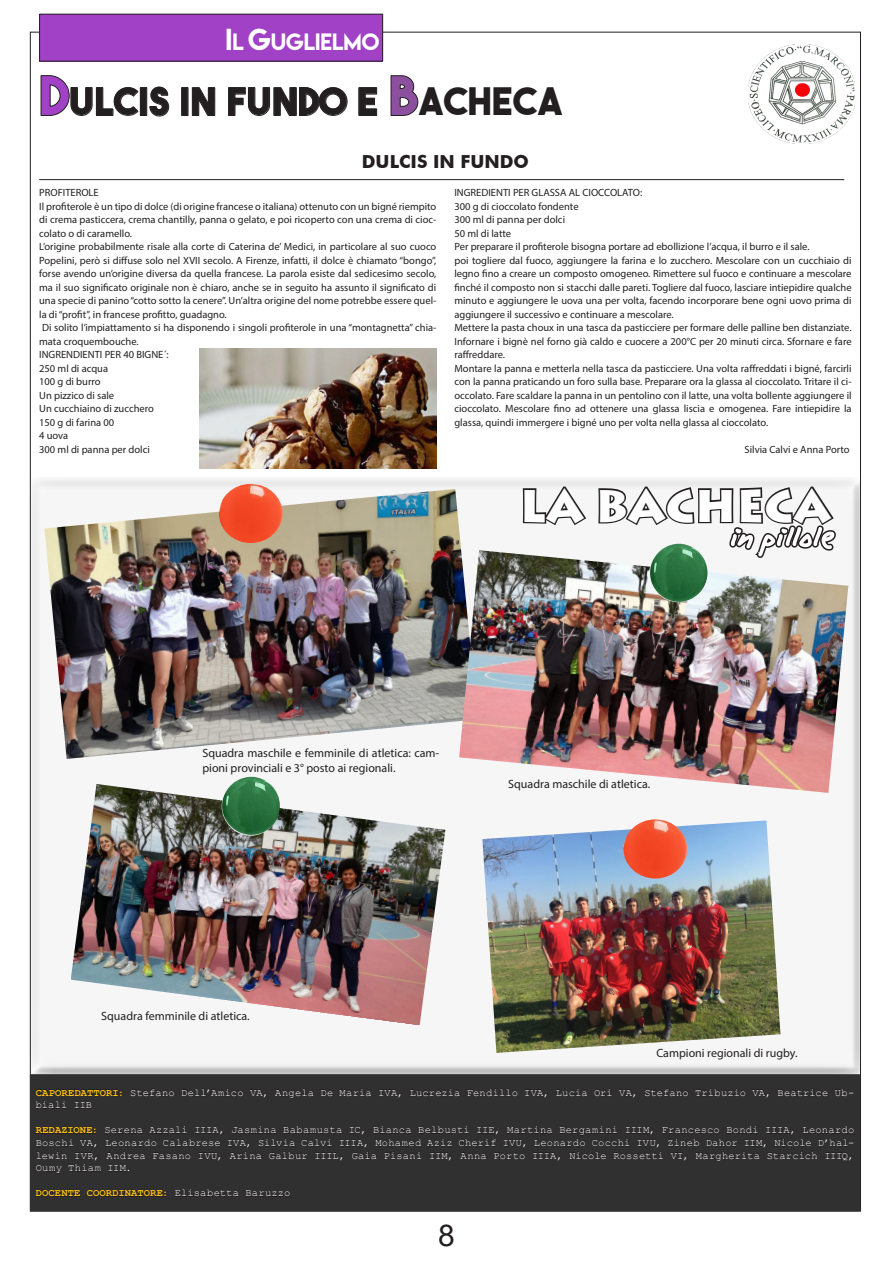
<style>
.page{position:relative;width:893px;height:1263px;background:#fff}
.page>*{position:absolute;margin:0;border:0;box-sizing:border-box;transform-origin:0 0}
.t1{font:52.5px "Alpha Mack AOE";letter-spacing:-.03em;color:#fff}
.t2{font:900 45px "Lithos Pro";color:#fff}
.t3{font:37.8px "The Bold Font";letter-spacing:.015em;color:#231f20}
.t4{font:30px "Arial";color:#231f20}
.t5{font:21px "Lemon Milk";color:#fff}
.t6{font:700 18px "Futura BT";color:#231f20}
.t7{font:12px/14.4px "Myriad Pro";color:#231f20}
.t8{font:10.5px/13.5px "Myriad Pro";color:#231f20;text-align:justify}
.Paragraph_Style1{font:10.5px/12.6px "Courier New";letter-spacing:.01em;color:#fff}
.Paragraph_Style1-2{font:700 10.5px "Courier New";letter-spacing:.01em;color:#ffc317}
.s1{font-size:27px}
.s2{font-size:54px;color:#a041c6}
.s3{font-size:54px;color:#8d509f}
.s4{font-weight:700;color:#ffc317}
.s5{font-weight:400;color:#fff}
</style>
<div class="page">
<img style="left:748px;top:44px;width:107px;height:100px">
<div style="left:29px;top:478px;width:832px;height:598px;background:#231f20;opacity:.75"></div>
<div style="left:40px;top:14px;width:342px;height:47px;background:#a041c6"></div>
<div style="left:39px;top:14px;width:344px;height:48px;border:1px solid #231f20"></div>
<svg style="left:40px;top:75px;width:99px;height:41px"></svg>
<div style="left:140px;top:87px;width:7px;height:29px;border:1px solid #231f20"></div>
<svg style="left:149px;top:86px;width:20px;height:31px"></svg>
<div style="left:181px;top:87px;width:7px;height:29px;border:1px solid #231f20"></div>
<svg style="left:192px;top:87px;width:23px;height:29px"></svg>
<svg style="left:228px;top:87px;width:120px;height:29px"></svg>
<svg style="left:358px;top:87px;width:19px;height:29px"></svg>
<svg style="left:390px;top:75px;width:28px;height:41px"></svg>
<div style="left:31px;top:1075px;width:828px;height:136px;background:#303030"></div>
<svg style="left:131px;top:1089px;width:44px;height:7px"></svg>
<svg style="left:182px;top:1089px;width:85px;height:9px"></svg>
<svg style="left:275px;top:1089px;width:39px;height:9px"></svg>
<svg style="left:321px;top:1089px;width:12px;height:7px"></svg>
<svg style="left:339px;top:1089px;width:33px;height:7px"></svg>
<svg style="left:379px;top:1089px;width:22px;height:8px"></svg>
<svg style="left:410px;top:1089px;width:50px;height:7px"></svg>
<svg style="left:467px;top:1089px;width:51px;height:7px"></svg>
<svg style="left:525px;top:1089px;width:22px;height:8px"></svg>
<svg style="left:556px;top:1089px;width:56px;height:7px"></svg>
<svg style="left:619px;top:1089px;width:17px;height:9px"></svg>
<svg style="left:645px;top:1089px;width:44px;height:7px"></svg>
<svg style="left:696px;top:1089px;width:73px;height:8px"></svg>
<svg style="left:778px;top:1089px;width:50px;height:7px"></svg>
<svg style="left:835px;top:1089px;width:18px;height:7px"></svg>
<svg style="left:36px;top:1089px;width:86px;height:20px"></svg>
<svg style="left:36px;top:1126px;width:818px;height:48px"></svg>
<svg style="left:36px;top:1190px;width:131px;height:7px"></svg>
<svg style="left:175px;top:1189px;width:64px;height:8px"></svg>
<svg style="left:245px;top:1190px;width:45px;height:7px"></svg>
<div style="left:30px;top:1074px;width:830px;height:137px;border:2px solid #303030"></div>
<hr style="left:39px;top:179px;width:805px;height:1px;background:#231f20">
<svg style="left:521px;top:485px;width:67px;height:42px"></svg>
<svg style="left:596px;top:482px;width:242px;height:68px"></svg>
<img style="left:44px;top:489px;width:433px;height:270px">
<img style="left:199px;top:349px;width:237px;height:120px">
<img style="left:459px;top:550px;width:389px;height:243px">
<img style="left:219px;top:484px;width:64px;height:59px">
<img style="left:649px;top:543px;width:58px;height:59px">
<img style="left:71px;top:784px;width:374px;height:242px">
<img style="left:482px;top:820px;width:298px;height:233px">
<img style="left:623px;top:819px;width:64px;height:60px">
<img style="left:222px;top:776px;width:58px;height:60px">
<p class="t5" style="left:225px;top:27px;width:155px"><span class="s1">I</span>L <span class="s1">G</span>UGLIELMO</p>
<p class="t3" style="left:40px;top:78px;width:524px"><span class="s2">D</span>ULCIS IN FUNDO E <span class="s3">B</span>ACHECA</p>
<p class="t6" style="left:362px;top:151px;width:169px">DULCIS IN FUNDO</p>
<p class="t8" style="left:39px;top:186px;width:61px">PROFITEROLE</p>
<p class="t8" style="left:39px;top:199px;width:399px">Il profiterole è un tipo di dolce (di origine francese o italiana) ottenuto con un bigné riempito di crema pasticcera, crema chantilly, panna o gelato, e poi ricoperto con una crema di cioc&shy;colato o di caramello.</p>
<p class="t8" style="left:39px;top:240px;width:399px">L’origine probabilmente risale alla corte di Caterina de’ Medici, in particolare al suo cuoco Popelini, però si diffuse solo nel XVII secolo. A Firenze, infatti, il dolce è chiamato “bongo”, forse avendo un’origine diversa da quella francese. La parola esiste dal sedicesimo secolo, ma il suo significato originale non è chiaro, anche se in seguito ha assunto il significato di una specie di panino “cotto sotto la cenere”. Un’altra origine del nome potrebbe essere quel&shy;la di “profit”, in francese profitto, guadagno.</p>
<p class="t8" style="left:39px;top:321px;width:398px">Di solito l’impiattamento si ha disponendo i singoli profiterole in una “montagnetta” chia&shy;mata croquembouche.</p>
<p class="t8" style="left:39px;top:348px;width:131px">INGRENDIENTI PER 40 BIGNE´:</p>
<p class="t8" style="left:39px;top:361px;width:70px">250 ml di acqua</p>
<p class="t8" style="left:39px;top:375px;width:63px">100 g di burro</p>
<p class="t8" style="left:39px;top:388px;width:76px">Un pizzico di sale</p>
<p class="t8" style="left:39px;top:402px;width:116px">Un cucchiaino di zucchero</p>
<p class="t8" style="left:39px;top:415px;width:77px">150 g di farina 00</p>
<p class="t8" style="left:39px;top:429px;width:31px">4 uova</p>
<p class="t8" style="left:39px;top:442px;width:112px">300 ml di panna per dolci</p>
<p class="t8" style="left:454px;top:186px;width:189px">INGREDIENTI PER GLASSA AL CIOCCOLATO:</p>
<p class="t8" style="left:454px;top:199px;width:126px">300 g di cioccolato fondente</p>
<p class="t8" style="left:454px;top:213px;width:112px">300 ml di panna per dolci</p>
<p class="t8" style="left:454px;top:226px;width:58px">50 ml di latte</p>
<p class="t8" style="left:454px;top:240px;width:356px">Per preparare il profiterole bisogna portare ad ebollizione l’acqua, il burro e il sale.</p>
<p class="t8" style="left:454px;top:253px;width:398px">poi togliere dal fuoco, aggiungere la farina e lo zucchero. Mescolare con un cucchiaio di legno fino a creare un composto omogeneo. Rimettere sul fuoco e continuare a mescolare finché il composto non si stacchi dalle pareti. Togliere dal fuoco, lasciare intiepidire qualche minuto e aggiungere le uova una per volta, facendo incorporare bene ogni uovo prima di aggiungere il successivo e continuare a mescolare.</p>
<p class="t8" style="left:454px;top:321px;width:398px">Mettere la pasta choux in una tasca da pasticciere per formare delle palline ben distanziate.<br>Infornare i bignè nel forno già caldo e cuocere a 200°C per 20 minuti circa. Sfornare e fare raffreddare.</p>
<p class="t8" style="left:454px;top:361px;width:399px">Montare la panna e metterla nella tasca da pasticciere. Una volta raffreddati i bigné, farcirli con la panna praticando un foro sulla base. Preparare ora la glassa al cioccolato. Tritare il ci&shy;occolato. Fare scaldare la panna in un pentolino con il latte, una volta bollente aggiungere il cioccolato. Mescolare fino ad ottenere una glassa liscia e omogenea. Fare intiepidire la glassa, quindi immergere i bigné uno per volta nella glassa al cioccolato.</p>
<p class="t8" style="left:744px;top:442px;width:106px">Silvia Calvi e Anna Porto</p>
<p class="t2" style="left:519px;top:478px;width:313px">LA BACHECA</p>
<p class="t1" style="left:731px;top:504px;width:106px">in pillole</p>
<p class="t7" style="left:202px;top:746px;width:238px">Squadra maschile e femminile di atletica: cam&shy;pioni provinciali e 3° posto ai regionali.</p>
<p class="t7" style="left:508px;top:777px;width:144px">Squadra maschile di atletica.</p>
<p class="t7" style="left:101px;top:1008px;width:150px">Squadra femminile di atletica.</p>
<p class="t7" style="left:656px;top:1046px;width:143px">Campioni regionali di rugby.</p>
<p class="Paragraph_Style1" style="left:36px;top:1086px;width:820px"><span class="s4">CAPOREDATTORI:</span> Stefano Dell’Amico VA, Angela De Maria IVA, Lucrezia Fendillo IVA, Lucia Ori VA, Stefano Tribuzio VA, Beatrice Ub&shy;biali IIB</p>
<p class="Paragraph_Style1" style="left:36px;top:1124px;width:820px;text-align:justify"><span class="s4">REDAZIONE:</span> Serena Azzali IIIA, Jasmina Babamusta IC, Bianca Belbusti IIE, Martina Bergamini IIIM, Francesco Bondi IIIA, Leonardo Boschi VA, Leonardo Calabrese IVA, Silvia Calvi IIIA, Mohamed Aziz Cherif IVU, Leonardo Cocchi IVU, Zineb Dahor IIM, Nicole D’hal&shy;lewin IVR, Andrea Fasano IVU, Arina Galbur IIIL, Gaia Pisani IIM, Anna Porto IIIA, Nicole Rossetti VI, Margherita Starcich IIIQ, Oumy Thiam IIM.</p>
<p class="Paragraph_Style1-2" style="left:36px;top:1187px;width:256px">DOCENTE COORDINATORE: <span class="s5">Elisabetta Baruzzo</span></p>
<h3 class="t4" style="left:438px;top:1214px;width:18px">8</h3>
</div>
